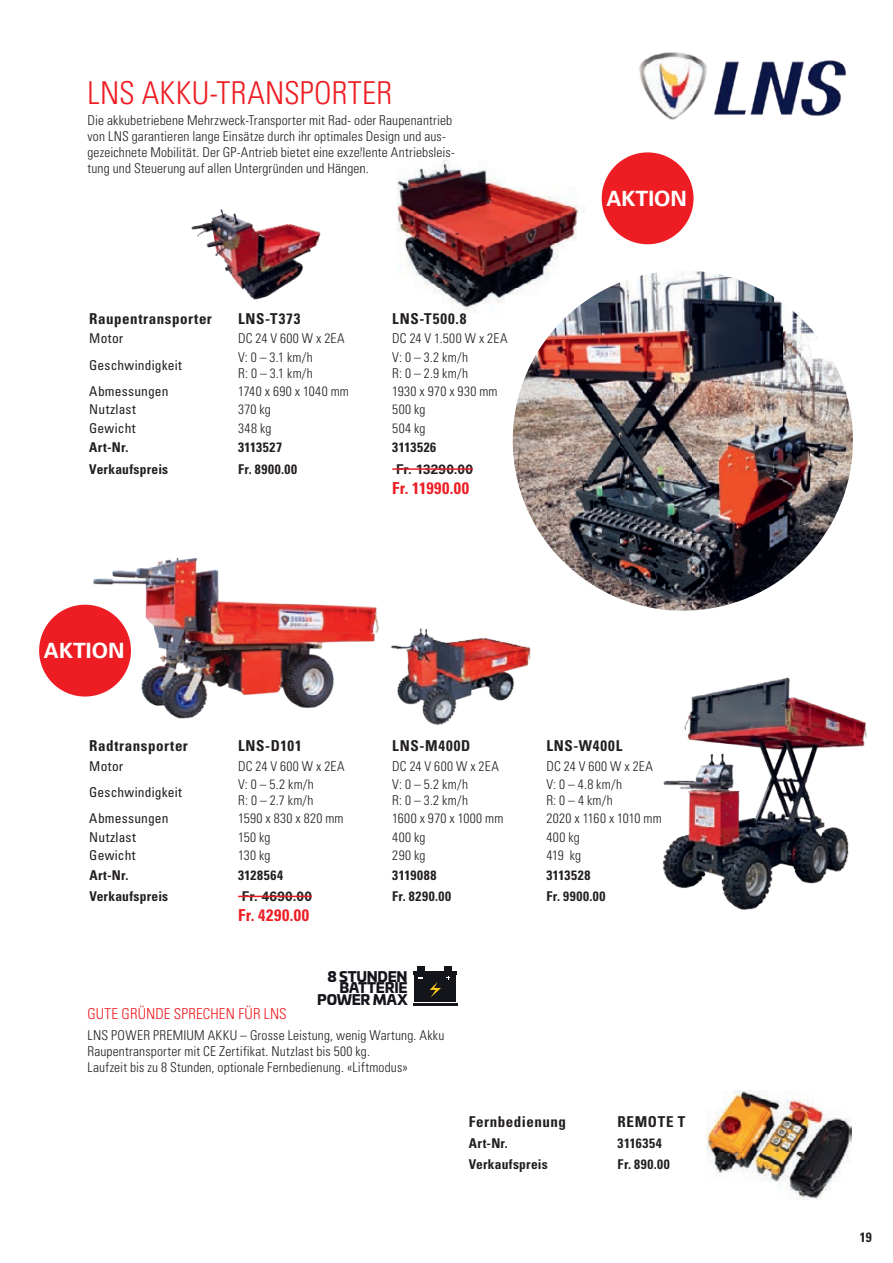
<style>
.page{position:relative;width:893px;height:1263px;background:#fff}
.page>*{position:absolute;margin:0;border:0;box-sizing:border-box;transform-origin:0 0}
.t1{font:300 condensed 31.5px "Univers LT Std";letter-spacing:.01em;color:#ee1d23}
.t2{font:700 21px "Univers LT Std";color:#fff}
.t3{font:700 condensed 16.5px "Univers LT Std";letter-spacing:.04em;color:#ee1d23}
.t4{font:700 condensed 15px "Univers LT Std";letter-spacing:.04em;color:#231f20}
.t5{font:300 condensed 15px "Univers LT Std";letter-spacing:.01em;color:#ee1d23}
.t6{font:900 13.95px/11.9px "Univia Pro";letter-spacing:-.02em;color:#13151b;text-align:right}
.t7{font:300 condensed 13.5px/16.2px "Univers LT Std";letter-spacing:.01em;color:#231f20}
.t8{font:700 condensed 13.5px "Univers LT Std";letter-spacing:.03em;color:#231f20}
.t9{font:condensed 13.5px "Univers LT Pro";letter-spacing:.015em;color:#231f20}
.t10{font:700 condensed 13.5px "Univers LT Std";letter-spacing:.01em;color:#231f20}
.t11{font:700 13.5px "Univers LT Std";letter-spacing:.025em;color:#231f20}
.t12{font:300 condensed 13.5px "Univers LT Std";letter-spacing:.03em;color:#231f20}
</style>
<div class="page">
<img style="left:513px;top:270px;width:340px;height:341px;border-radius:170px">
<img style="left:639px;top:52px;width:208px;height:68px">
<div style="left:414px;top:975px;width:42px;height:27px;background:#13151b"></div>
<hr style="left:413px;top:1003px;width:44px;height:3px;background:#13151b">
<hr style="left:413px;top:971px;width:44px;height:4px;background:#13151b">
<svg style="left:417px;top:966px;width:7px;height:4px"></svg>
<svg style="left:445px;top:966px;width:7px;height:4px"></svg>
<svg style="left:430px;top:976px;width:20px;height:21px"></svg>
<hr style="left:392px;top:468px;width:81px;height:2px;background:#ee1d23">
<img style="left:391px;top:628px;width:140px;height:97px">
<hr style="left:238px;top:896px;width:74px;height:1px;background:#ee1d23">
<img style="left:662px;top:677px;width:205px;height:233px">
<img style="left:706px;top:1091px;width:146px;height:108px">
<img style="left:81px;top:557px;width:298px;height:162px">
<div style="left:39px;top:605px;width:92px;height:91px;background:#ee1d23;border-radius:50%"></div>
<div style="left:602px;top:152px;width:91px;height:92px;background:#ee1d23;border-radius:50%"></div>
<img style="left:397px;top:160px;width:210px;height:156px">
<img style="left:191px;top:209px;width:130px;height:91px">
<h1 class="t1" style="left:88px;top:74px;width:306px">LNS AKKU-TRANSPORTER</h1>
<p class="t7" style="left:88px;top:112px;width:369px">Die akkubetriebene Mehrzweck-Transporter mit Rad- oder Raupenantrieb von LNS garantieren lange Einsätze durch ihr optimales Design und aus&shy;gezeichnete Mobilität. Der GP-Antrieb bietet eine exzellente Antriebsleis&shy;tung und Steuerung auf allen Untergründen und Hängen.</p>
<p class="t4" style="left:89px;top:310px;width:124px">Raupentransporter</p>
<p class="t4" style="left:238px;top:310px;width:64px">LNS-T373</p>
<p class="t4" style="left:392px;top:310px;width:76px">LNS-T500.8</p>
<p class="t9" style="left:89px;top:330px;width:36px">Motor</p>
<p class="t7" style="left:238px;top:330px;width:108px">DC 24 V 600 W x 2EA</p>
<p class="t7" style="left:392px;top:330px;width:117px">DC 24 V 1.500 W x 2EA</p>
<p class="t9" style="left:89px;top:356px;width:94px">Geschwindigkeit</p>
<p class="t7" style="left:238px;top:349px;width:76px">V: 0 – 3.1 km/h<br>R: 0 – 3.1 km/h</p>
<p class="t7" style="left:392px;top:349px;width:77px">V: 0 – 3.2 km/h<br>R: 0 – 2.9 km/h</p>
<p class="t9" style="left:89px;top:383px;width:81px">Abmessungen</p>
<p class="t7" style="left:238px;top:383px;width:112px">1740 x 690 x 1040 mm</p>
<p class="t7" style="left:392px;top:383px;width:107px">1930 x 970 x 930 mm</p>
<p class="t9" style="left:89px;top:401px;width:48px">Nutzlast</p>
<p class="t7" style="left:238px;top:401px;width:34px">370 kg</p>
<p class="t7" style="left:392px;top:401px;width:35px">500 kg</p>
<p class="t9" style="left:89px;top:419px;width:48px">Gewicht</p>
<p class="t7" style="left:238px;top:420px;width:35px">348 kg</p>
<p class="t7" style="left:392px;top:420px;width:35px">504 kg</p>
<p class="t8" style="left:89px;top:439px;width:41px">Art-Nr.</p>
<p class="t8" style="left:238px;top:439px;width:45px">3113527</p>
<p class="t8" style="left:392px;top:439px;width:46px">3113526</p>
<p class="t10" style="left:89px;top:460px;width:80px">Verkaufspreis</p>
<p class="t8" style="left:238px;top:460px;width:60px">Fr. 8900.00</p>
<p class="t11" style="left:396px;top:461px;width:78px">Fr. 13290.00</p>
<p class="t3" style="left:392px;top:478px;width:78px">Fr. 11990.00</p>
<h2 class="t2" style="left:44px;top:638px;width:82px">AKTION</h2>
<h2 class="t2" style="left:606px;top:186px;width:82px">AKTION</h2>
<p class="t4" style="left:89px;top:737px;width:100px">Radtransporter</p>
<p class="t4" style="left:238px;top:737px;width:65px">LNS-D101</p>
<p class="t4" style="left:392px;top:737px;width:80px">LNS-M400D</p>
<p class="t4" style="left:546px;top:737px;width:77px">LNS-W400L</p>
<p class="t9" style="left:89px;top:757px;width:36px">Motor</p>
<p class="t7" style="left:238px;top:758px;width:108px">DC 24 V 600 W x 2EA</p>
<p class="t7" style="left:392px;top:758px;width:108px">DC 24 V 600 W x 2EA</p>
<p class="t7" style="left:546px;top:758px;width:108px">DC 24 V 600 W x 2EA</p>
<p class="t9" style="left:89px;top:784px;width:94px">Geschwindigkeit</p>
<p class="t7" style="left:238px;top:776px;width:77px">V: 0 – 5.2 km/h<br>R: 0 – 2.7 km/h</p>
<p class="t7" style="left:392px;top:776px;width:77px">V: 0 – 5.2 km/h<br>R: 0 – 3.2 km/h</p>
<p class="t7" style="left:546px;top:776px;width:77px">V: 0 – 4.8 km/h<br>R: 0 – 4 km/h</p>
<p class="t9" style="left:89px;top:810px;width:81px">Abmessungen</p>
<p class="t12" style="left:238px;top:810px;width:107px">1590 x 830 x 820 mm</p>
<p class="t7" style="left:392px;top:810px;width:113px">1600 x 970 x 1000 mm</p>
<p class="t7" style="left:546px;top:810px;width:117px">2020 x 1160 x 1010 mm</p>
<p class="t9" style="left:89px;top:828px;width:48px">Nutzlast</p>
<p class="t7" style="left:238px;top:829px;width:34px">150 kg</p>
<p class="t7" style="left:392px;top:829px;width:35px">400 kg</p>
<p class="t7" style="left:546px;top:829px;width:35px">400 kg</p>
<p class="t9" style="left:89px;top:846px;width:48px">Gewicht</p>
<p class="t7" style="left:238px;top:847px;width:34px">130 kg</p>
<p class="t7" style="left:392px;top:847px;width:35px">290 kg</p>
<p class="t7" style="left:546px;top:847px;width:36px">419 kg</p>
<p class="t8" style="left:89px;top:866px;width:41px">Art-Nr.</p>
<p class="t8" style="left:238px;top:866px;width:46px">3128564</p>
<p class="t8" style="left:392px;top:866px;width:46px">3119088</p>
<p class="t8" style="left:546px;top:866px;width:46px">3113528</p>
<p class="t10" style="left:89px;top:888px;width:80px">Verkaufspreis</p>
<p class="t11" style="left:242px;top:888px;width:71px">Fr. 4690.00</p>
<p class="t8" style="left:392px;top:888px;width:60px">Fr. 8290.00</p>
<p class="t8" style="left:546px;top:888px;width:61px">Fr. 9900.00</p>
<p class="t3" style="left:238px;top:905px;width:72px">Fr. 4290.00</p>
<p class="t6" style="left:317px;top:969px;width:92px">8 STUNDEN<br>BATTERIE<br>POWER MAX</p>
<p class="t5" style="left:88px;top:1005px;width:201px">GUTE GRÜNDE SPRECHEN FÜR LNS</p>
<p class="t7" style="left:88px;top:1027px;width:358px">LNS POWER PREMIUM AKKU – Grosse Leistung, wenig Wartung. Akku<br>Raupentransporter mit CE Zertifikat. Nutzlast bis 500 kg.<br>Laufzeit bis zu 8 Stunden, optionale Fernbedienung. «Liftmodus»</p>
<p class="t4" style="left:469px;top:1112px;width:99px">Fernbedienung</p>
<p class="t4" style="left:618px;top:1112px;width:69px">REMOTE T</p>
<p class="t8" style="left:469px;top:1134px;width:41px">Art-Nr.</p>
<p class="t8" style="left:618px;top:1134px;width:46px">3116354</p>
<p class="t10" style="left:469px;top:1156px;width:80px">Verkaufspreis</p>
<p class="t8" style="left:618px;top:1156px;width:54px">Fr. 890.00</p>
<p class="t8" style="left:860px;top:1228px;width:13px">19</p>
</div>
